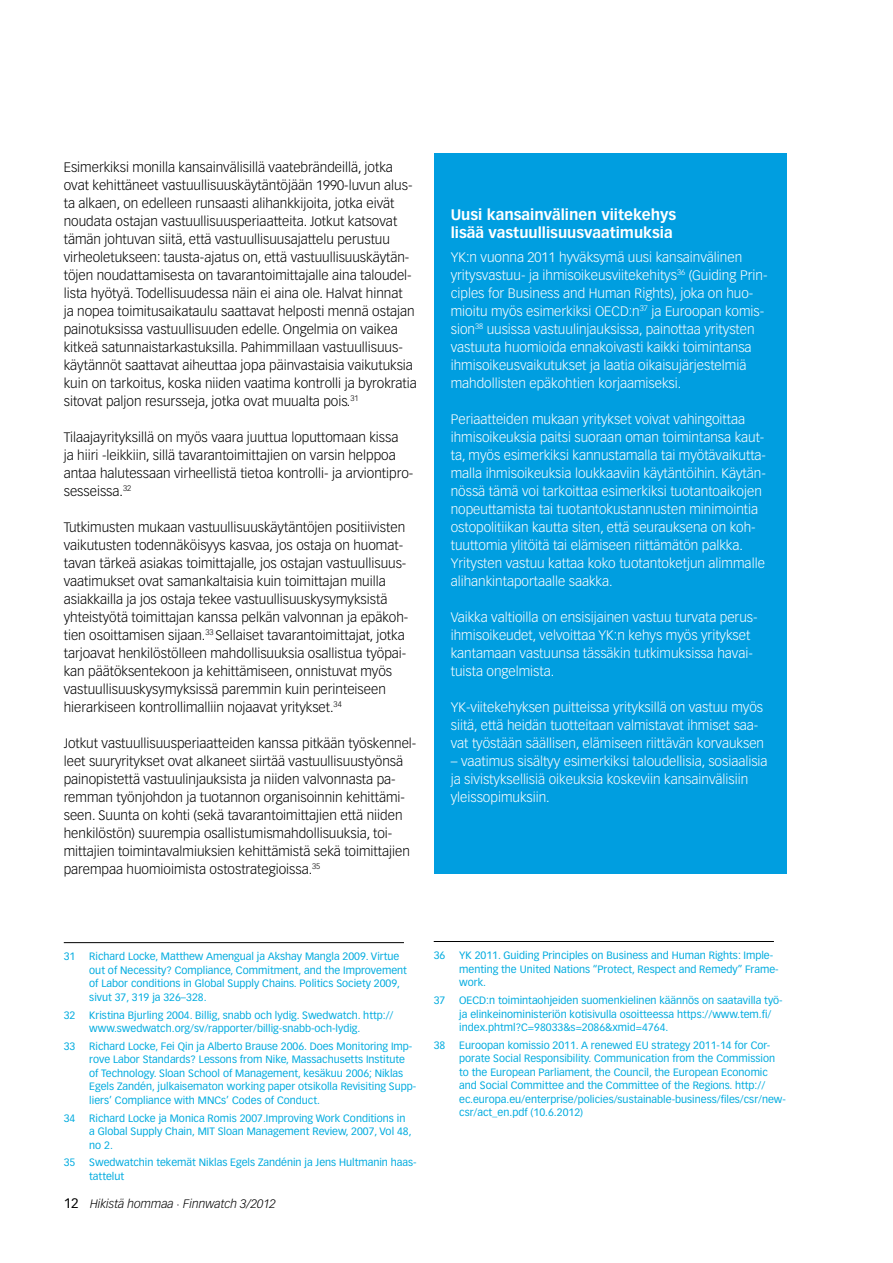
<style>
.page{position:relative;width:893px;height:1263px;background:#fff}
.page>*{position:absolute;margin:0;border:0;box-sizing:border-box;transform-origin:0 0}
.t1{font:700 15px/18px "Vectora LH";color:#fff}
.t2{font:300 13.5px/18px "Vectora LH";color:#000}
.t3{font:300 13.5px/18px "Vectora LH";color:#fff}
.t4{font:italic 300 12px "Vectora LH";color:#000}
.t5{font:10.5px/13.5px "Vectora LH";color:#00abdf}
.s1{font-weight:400;font-style:normal;font-size:13.5px}
</style>
<div class="page">
<div style="left:434px;top:154px;width:353px;height:720px;background:#009ee0"></div>
<hr style="left:64px;top:942px;width:340px;height:1px;background:#000">
<hr style="left:434px;top:941px;width:340px;height:1px;background:#000">
<p class="t2" style="left:64px;top:158px;width:354px">Esimerkiksi monilla kansainvälisillä vaatebrändeillä, jotka ovat kehittäneet vastuullisuuskäytäntöjään 1990-luvun alus&shy;ta alkaen, on edelleen runsaasti alihankkijoita, jotka eivät noudata ostajan vastuullisuusperiaatteita. Jotkut katsovat tämän johtuvan siitä, että vastuullisuusajattelu perustuu virheoletukseen: tausta-ajatus on, että vastuullisuuskäytän&shy;töjen noudattamisesta on tavarantoimittajalle aina taloudel&shy;lista hyötyä. Todellisuudessa näin ei aina ole. Halvat hinnat<br>ja nopea toimitusaikataulu saattavat helposti mennä ostajan painotuksissa vastuullisuuden edelle. Ongelmia on vaikea kitkeä satunnaistarkastuksilla. Pahimmillaan vastuullisuus&shy;käytännöt saattavat aiheuttaa jopa päinvastaisia vaikutuksia kuin on tarkoitus, koska niiden vaatima kontrolli ja byrokratia sitovat paljon resursseja, jotka ovat muualta pois.<sup>31</sup></p>
<p class="t2" style="left:64px;top:428px;width:351px">Tilaajayrityksillä on myös vaara juuttua loputtomaan kissa<br>ja hiiri -leikkiin, sillä tavarantoimittajien on varsin helppoa antaa halutessaan virheellistä tietoa kontrolli- ja arviontipro&shy;sesseissa.<sup>32</sup></p>
<p class="t2" style="left:64px;top:518px;width:346px">Tutkimusten mukaan vastuullisuuskäytäntöjen positiivisten vaikutusten todennäköisyys kasvaa, jos ostaja on huomat&shy;tavan tärkeä asiakas toimittajalle, jos ostajan vastuullisuus&shy;vaatimukset ovat samankaltaisia kuin toimittajan muilla asiakkailla ja jos ostaja tekee vastuullisuuskysymyksistä yhteistyötä toimittajan kanssa pelkän valvonnan ja epäkoh&shy;tien osoittamisen sijaan.<sup>33</sup> Sellaiset tavarantoimittajat, jotka tarjoavat henkilöstölleen mahdollisuuksia osallistua työpai&shy;kan päätöksentekoon ja kehittämiseen, onnistuvat myös vastuullisuuskysymyksissä paremmin kuin perinteiseen hierarkiseen kontrollimalliin nojaavat yritykset.<sup>34</sup></p>
<p class="t2" style="left:64px;top:734px;width:354px">Jotkut vastuullisuusperiaatteiden kanssa pitkään työskennel&shy;leet suuryritykset ovat alkaneet siirtää vastuullisuustyönsä painopistettä vastuulinjauksista ja niiden valvonnasta pa&shy;remman työnjohdon ja tuotannon organisoinnin kehittämi&shy;seen. Suunta on kohti (sekä tavarantoimittajien että niiden henkilöstön) suurempia osallistumismahdollisuuksia, toi&shy;mittajien toimintavalmiuksien kehittämistä sekä toimittajien parempaa huomioimista ostostrategioissa.<sup>35</sup></p>
<p class="t1" style="left:451px;top:205px;width:227px">Uusi kansainvälinen viitekehys lisää vastuullisuusvaatimuksia</p>
<p class="t3" style="left:451px;top:248px;width:318px">YK:n vuonna 2011 hyväksymä uusi kansainvälinen yritysvastuu- ja ihmisoikeusviitekehitys<sup>36</sup> (Guiding Prin&shy;ciples for Business and Human Rights), joka on huo&shy;mioitu myös esimerkiksi OECD:n<sup>37</sup> ja Euroopan komis&shy;sion<sup>38</sup> uusissa vastuulinjauksissa, painottaa yritysten vastuuta huomioida ennakoivasti kaikki toimintansa ihmisoikeusvaikutukset ja laatia oikaisujärjestelmiä mahdollisten epäkohtien korjaamiseksi.</p>
<p class="t3" style="left:451px;top:410px;width:317px">Periaatteiden mukaan yritykset voivat vahingoittaa ihmisoikeuksia paitsi suoraan oman toimintansa kaut&shy;ta, myös esimerkiksi kannustamalla tai myötävaikutta&shy;malla ihmisoikeuksia loukkaaviin käytäntöihin. Käytän&shy;nössä tämä voi tarkoittaa esimerkiksi tuotantoaikojen nopeuttamista tai tuotantokustannusten minimointia ostopolitiikan kautta siten, että seurauksena on koh&shy;tuuttomia ylitöitä tai elämiseen riittämätön palkka.<br>Yritysten vastuu kattaa koko tuotantoketjun alimmalle alihankintaportaalle saakka.</p>
<p class="t3" style="left:451px;top:608px;width:308px">Vaikka valtioilla on ensisijainen vastuu turvata perus&shy;ihmisoikeudet, velvoittaa YK:n kehys myös yritykset kantamaan vastuunsa tässäkin tutkimuksissa havai&shy;tuista ongelmista.</p>
<p class="t3" style="left:451px;top:698px;width:315px">YK-viitekehyksen puitteissa yrityksillä on vastuu myös siitä, että heidän tuotteitaan valmistavat ihmiset saa&shy;vat työstään säällisen, elämiseen riittävän korvauksen</p>
<p class="t3" style="left:451px;top:752px;width:318px">– vaatimus sisältyy esimerkiksi taloudellisia, sosiaalisia ja sivistyksellisiä oikeuksia koskeviin kansainvälisiin yleissopimuksiin.</p>
<p class="t5" style="left:64px;top:950px;width:13px">31</p>
<p class="t5" style="left:89px;top:950px;width:319px">Richard Locke, Matthew Amengual ja Akshay Mangla 2009. Virtue out of Necessity? Compliance, Commitment, and the Improvement of Labor conditions in Global Supply Chains. Politics Society 2009, sivut 37, 319 ja 326–328.</p>
<p class="t5" style="left:64px;top:1008px;width:13px">32</p>
<p class="t5" style="left:89px;top:1008px;width:306px">Kristina Bjurling 2004. Billig, snabb och lydig. Swedwatch. http:// www.swedwatch.org/sv/rapporter/billig-snabb-och-lydig.</p>
<p class="t5" style="left:64px;top:1039px;width:13px">33</p>
<p class="t5" style="left:89px;top:1039px;width:329px">Richard Locke, Fei Qin ja Alberto Brause 2006. Does Monitoring Imp&shy;rove Labor Standards? Lessons from Nike, Massachusetts Institute of Technology. Sloan School of Management, kesäkuu 2006; Niklas Egels Zandén, julkaisematon working paper otsikolla Revisiting Supp&shy;liers’ Compliance with MNCs’ Codes of Conduct.</p>
<p class="t5" style="left:64px;top:1111px;width:13px">34</p>
<p class="t5" style="left:89px;top:1111px;width:324px">Richard Locke ja Monica Romis 2007.Improving Work Conditions in a Global Supply Chain, MIT Sloan Management Review, 2007, Vol 48, no 2.</p>
<p class="t5" style="left:64px;top:1156px;width:13px">35</p>
<p class="t5" style="left:89px;top:1156px;width:329px">Swedwatchin tekemät Niklas Egels Zandénin ja Jens Hultmanin haas&shy;tattelut</p>
<p class="t4" style="left:64px;top:1197px;width:214px"><span class="s1">12</span> Hikistä hommaa · Finnwatch 3/2012</p>
<p class="t5" style="left:434px;top:949px;width:13px">36</p>
<p class="t5" style="left:459px;top:949px;width:321px">YK 2011. Guiding Principles on Business and Human Rights: Imple&shy;menting the United Nations “Protect, Respect and Remedy” Frame&shy;work.</p>
<p class="t5" style="left:434px;top:994px;width:13px">37</p>
<p class="t5" style="left:459px;top:994px;width:325px">OECD:n toimintaohjeiden suomenkielinen käännös on saatavilla työ&shy;ja elinkeinoministeriön kotisivulla osoitteessa https://www.tem.fi/ index.phtml?C=98033&amp;s=2086&amp;xmid=4764.</p>
<p class="t5" style="left:434px;top:1038px;width:13px">38</p>
<p class="t5" style="left:459px;top:1038px;width:328px">Euroopan komissio 2011. A renewed EU strategy 2011-14 for Cor&shy;porate Social Responsibility. Communication from the Commission to the European Parliament, the Council, the European Economic and Social Committee and the Committee of the Regions. http:// ec.europa.eu/enterprise/policies/sustainable-business/files/csr/new&shy;csr/act_en.pdf (10.6.2012)</p>
</div>
